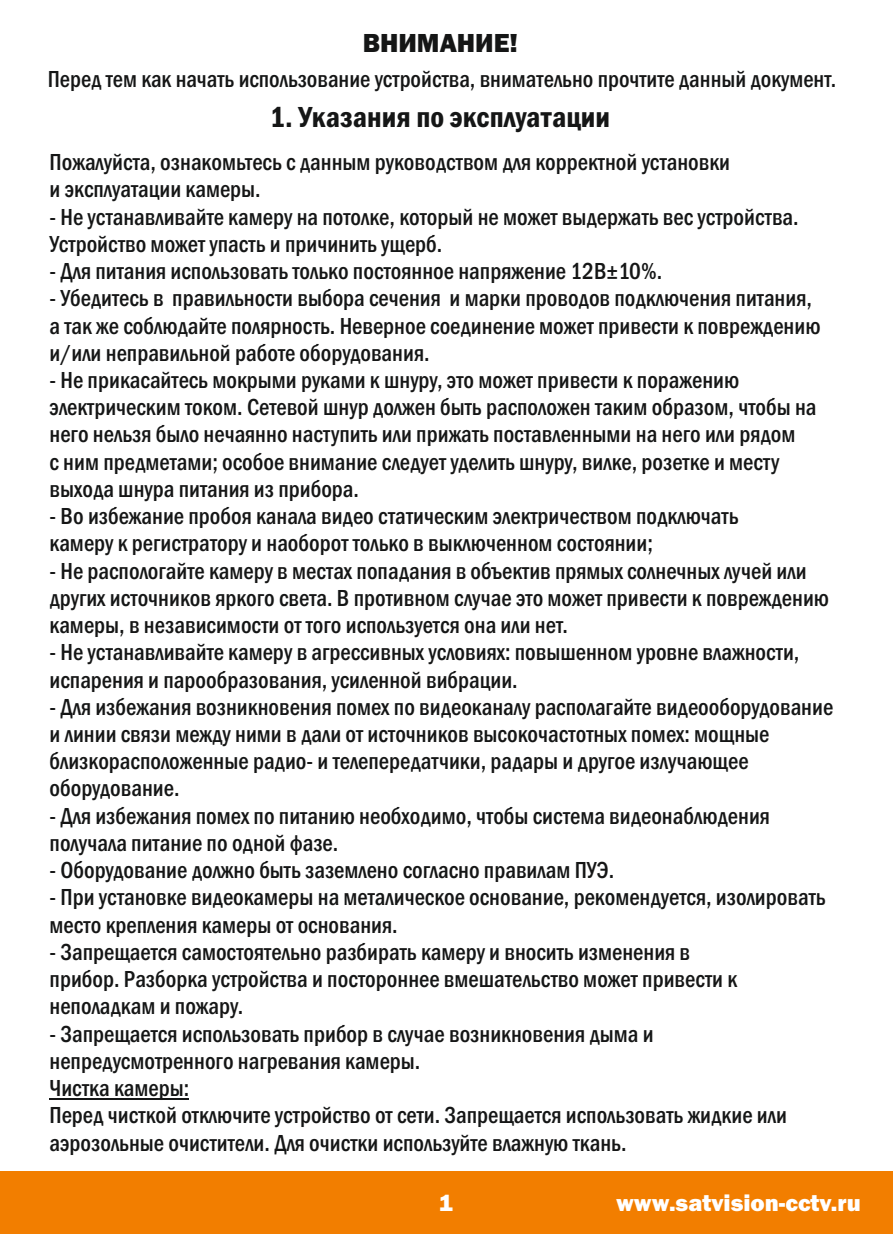
<style>
.page{position:relative;width:893px;height:1234px;background:#fff}
.page>*{position:absolute;margin:0;border:0;box-sizing:border-box;transform-origin:0 0}
.t1{font:600 condensed 30px "Franklin Gothic";color:#151616}
.t2{font:800 27px "Franklin Gothic";color:#151616}
.t3{font:500 condensed 24px/27.3px "Franklin Gothic";color:#151616;scale:.96 1}
.t4{font:800 24px "Franklin Gothic";color:#fff}
</style>
<div class="page">
<hr style="left:50px;top:1097px;width:139px;height:1px;background:#151616">
<div style="left:0;top:1170px;width:893px;height:63px;background:#f27e00"></div>
<p class="t2" style="left:363px;top:33px;width:157px">ВНИМАНИЕ!</p>
<p class="t3" style="left:48px;top:67px;width:823px">Перед тем как начать использование устройства, внимательно прочтите данный документ.</p>
<p class="t1" style="left:270px;top:106px;width:342px">1. Указания по эксплуатации</p>
<p class="t3" style="left:50px;top:150px;width:710px">Пожалуйста, ознакомьтесь с данным руководством для корректной установки и эксплуатации камеры.</p>
<p class="t3" style="left:50px;top:205px;width:782px">- Не устанавливайте камеру на потолке, который не может выдержать вес устройства.<br>Устройство может упасть и причинить ущерб.</p>
<p class="t3" style="left:50px;top:259px;width:640px">- Для питания использовать только постоянное напряжение 12В±10%.</p>
<p class="t3" style="left:50px;top:286px;width:805px">- Убедитесь в правильности выбора сечения и марки проводов подключения питания, а так же соблюдайте полярность. Неверное соединение может привести к повреждению и/или неправильной работе оборудования.</p>
<p class="t3" style="left:50px;top:368px;width:800px">- Не прикасайтесь мокрыми руками к шнуру, это может привести к поражению электрическим током. Сетевой шнур должен быть расположен таким образом, чтобы на него нельзя было нечаянно наступить или прижать поставленными на него или рядом<br>с ним предметами; особое внимание следует уделить шнуру, вилке, розетке и месту выхода шнура питания из прибора.</p>
<p class="t3" style="left:50px;top:504px;width:719px">- Во избежание пробоя канала видео статическим электричеством подключать камеру к регистратору и наоборот только в выключенном состоянии;</p>
<p class="t3" style="left:50px;top:558px;width:814px">- Не распологайте камеру в местах попадания в объектив прямых солнечных лучей или других источников яркого света. В противном случае это может привести к повреждению камеры, в независимости от того используется она или нет.</p>
<p class="t3" style="left:50px;top:640px;width:783px">- Не устанавливайте камеру в агрессивных условиях: повышенном уровне влажности, испарения и парообразования, усиленной вибрации.</p>
<p class="t3" style="left:50px;top:694px;width:818px">- Для избежания возникновения помех по видеоканалу располагайте видеооборудование и линии связи между ними в дали от источников высокочастотных помех: мощные близкорасположенные радио- и телепередатчики, радары и другое излучающее оборудование.</p>
<p class="t3" style="left:50px;top:803px;width:752px">- Для избежания помех по питанию необходимо, чтобы система видеонаблюдения получала питание по одной фазе.</p>
<p class="t3" style="left:50px;top:858px;width:590px">- Оборудование должно быть заземлено согласно правилам ПУЭ.</p>
<p class="t3" style="left:50px;top:885px;width:810px">- При установке видеокамеры на металическое основание, рекомендуется, изолировать место крепления камеры от основания.</p>
<p class="t3" style="left:50px;top:939px;width:718px">- Запрещается самостоятельно разбирать камеру и вносить изменения в прибор. Разборка устройства и постороннее вмешательство может привести к неполадкам и пожару.</p>
<p class="t3" style="left:50px;top:1021px;width:770px">- Запрещается использовать прибор в случае возникновения дыма и непредусмотренного нагревания камеры.<br>Чистка камеры:<br>Перед чисткой отключите устройство от сети. Запрещается использовать жидкие или аэрозольные очистители. Для очистки используйте влажную ткань.</p>
<p class="t4" style="left:439px;top:1193px;width:16px">1</p>
<p class="t4" style="left:616px;top:1193px;width:246px">www.satvision-cctv.ru</p>
</div>
